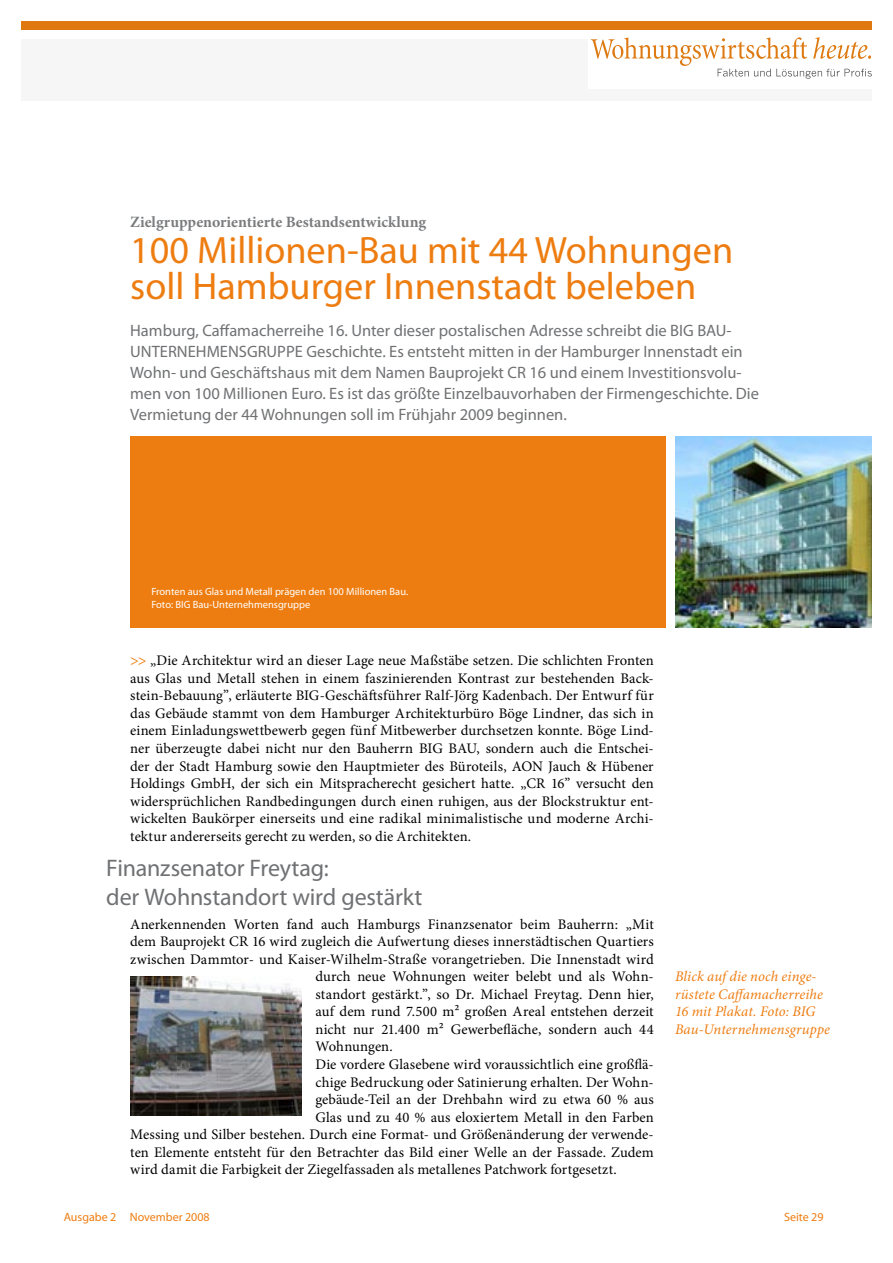
<style>
.page{position:relative;width:893px;height:1263px;background:#fff}
.page>*{position:absolute;margin:0;border:0;box-sizing:border-box;transform-origin:0 0}
.t1{font:38.25px/36px "Myriad Pro";color:#ee7d11}
.t2{font:24px/28.8px "Myriad Pro";letter-spacing:-.01em;color:#707173}
.t3{font:16.5px/21px "Myriad Pro";color:#707173}
.t4{font:700 15.75px "Minion Pro";color:#7b7c7e}
.t5{font:14.7px/17.5px "Minion Pro";letter-spacing:.005em;color:#000;text-align:justify}
.t6{font:italic 14.7px/17.5px "Minion Pro";letter-spacing:.005em;color:#ee7d11}
.t7{font:12px "Myriad Pro";color:#ee7d11}
.t8{font:10.5px/12.8px "Myriad Pro";color:#fff}
.s1{font-family:"Myriad Pro";color:#ee7d11}
</style>
<div class="page">
<div style="left:21px;top:39px;width:851px;height:62px;background:#f6f6f6"></div>
<div style="left:21px;top:21px;width:851px;height:9px;background:#de780f"></div>
<div style="left:588px;top:34px;width:296px;height:55px;background:#fff"></div>
<svg style="left:591px;top:37px;width:281px;height:42px"></svg>
<div style="left:130px;top:436px;width:536px;height:191px;background:#ee7d11"></div>
<img style="left:675px;top:436px;width:197px;height:191px">
<img style="left:130px;top:976px;width:171px;height:140px">
<p class="t4" style="left:130px;top:211px;width:297px">Zielgruppenorientierte Bestandsentwicklung</p>
<h1 class="t1" style="left:130px;top:232px;width:605px">100 Millionen-Bau mit 44 Wohnungen soll Hamburger Innenstadt beleben</h1>
<p class="t3" style="left:130px;top:320px;width:630px">Hamburg, Caffamacherreihe 16. Unter dieser postalischen Adresse schreibt die BIG BAU-UNTERNEHMENSGRUPPE Geschichte. Es entsteht mitten in der Hamburger Innenstadt ein Wohn- und Geschäftshaus mit dem Namen Bauprojekt CR 16 und einem Investitionsvolu&shy;men von 100 Millionen Euro. Es ist das größte Einzelbauvorhaben der Firmengeschichte. Die Vermietung der 44 Wohnungen soll im Frühjahr 2009 beginnen.</p>
<p class="t8" style="left:151px;top:585px;width:258px">Fronten aus Glas und Metall prägen den 100 Millionen Bau.<br>Foto: BIG Bau-Unternehmensgruppe</p>
<p class="t5" style="left:130px;top:652px;width:525px"><span class="s1">&gt;&gt;</span> „Die Architektur wird an dieser Lage neue Maßstäbe setzen. Die schlichten Fronten aus Glas und Metall stehen in einem faszinierenden Kontrast zur bestehenden Back&shy;stein-Bebauung”, erläuterte BIG-Geschäftsführer Ralf-Jörg Kadenbach. Der Entwurf für das Gebäude stammt von dem Hamburger Architekturbüro Böge Lindner, das sich in einem Einladungswettbewerb gegen fünf Mitbewerber durchsetzen konnte. Böge Lind&shy;ner überzeugte dabei nicht nur den Bauherrn BIG BAU, sondern auch die Entschei&shy;der der Stadt Hamburg sowie den Hauptmieter des Büroteils, AON Jauch &amp; Hübener Holdings GmbH, der sich ein Mitspracherecht gesichert hatte. „CR 16” versucht den widersprüchlichen Randbedingungen durch einen ruhigen, aus der Blockstruktur ent&shy;wickelten Baukörper einerseits und eine radikal minimalistische und moderne Archi&shy;tektur andererseits gerecht zu werden, so die Architekten.</p>
<h2 class="t2" style="left:106px;top:853px;width:318px">Finanzsenator Freytag:<br>der Wohnstandort wird gestärkt</h2>
<p class="t5" style="left:130px;top:915px;width:525px">Anerkennenden Worten fand auch Hamburgs Finanzsenator beim Bauherrn: „Mit</p>
<p class="t5" style="left:130px;top:933px;width:525px">dem Bauprojekt CR 16 wird zugleich die Aufwertung dieses innerstädtischen Quartiers</p>
<p class="t5" style="left:130px;top:950px;width:525px">zwischen Dammtor- und Kaiser-Wilhelm-Straße vorangetrieben. Die Innenstadt wird</p>
<p class="t5" style="left:315px;top:968px;width:340px">durch neue Wohnungen weiter belebt und als Wohn-</p>
<p class="t5" style="left:315px;top:985px;width:340px">standort gestärkt.”, so Dr. Michael Freytag. Denn hier,</p>
<p class="t5" style="left:315px;top:1003px;width:340px">auf dem rund 7.500 m² großen Areal entstehen derzeit</p>
<p class="t5" style="left:315px;top:1020px;width:340px">nicht nur 21.400 m² Gewerbefläche, sondern auch 44</p>
<p class="t5" style="left:315px;top:1038px;width:79px">Wohnungen.</p>
<p class="t5" style="left:315px;top:1055px;width:340px">Die vordere Glasebene wird voraussichtlich eine großflä-</p>
<p class="t5" style="left:315px;top:1073px;width:340px">chige Bedruckung oder Satinierung erhalten. Der Wohn-</p>
<p class="t5" style="left:315px;top:1091px;width:340px">gebäude-Teil an der Drehbahn wird zu etwa 60 % aus</p>
<p class="t5" style="left:315px;top:1108px;width:340px">Glas und zu 40 % aus eloxiertem Metall in den Farben</p>
<p class="t5" style="left:130px;top:1126px;width:525px">Messing und Silber bestehen. Durch eine Format- und Größenänderung der verwende-</p>
<p class="t5" style="left:130px;top:1143px;width:525px">ten Elemente entsteht für den Betrachter das Bild einer Welle an der Fassade. Zudem</p>
<p class="t5" style="left:130px;top:1161px;width:488px">wird damit die Farbigkeit der Ziegelfassaden als metallenes Patchwork fortgesetzt.</p>
<p class="t6" style="left:675px;top:968px;width:156px">Blick auf die noch einge&shy;rüstete Caffamacherreihe<br>16 mit Plakat. Foto: BIG<br>Bau-Unternehmensgruppe</p>
<p class="t7" style="left:64px;top:1209px;width:148px">Ausgabe 2 November 2008</p>
<p class="t7" style="left:784px;top:1209px;width:41px">Seite 29</p>
</div>
